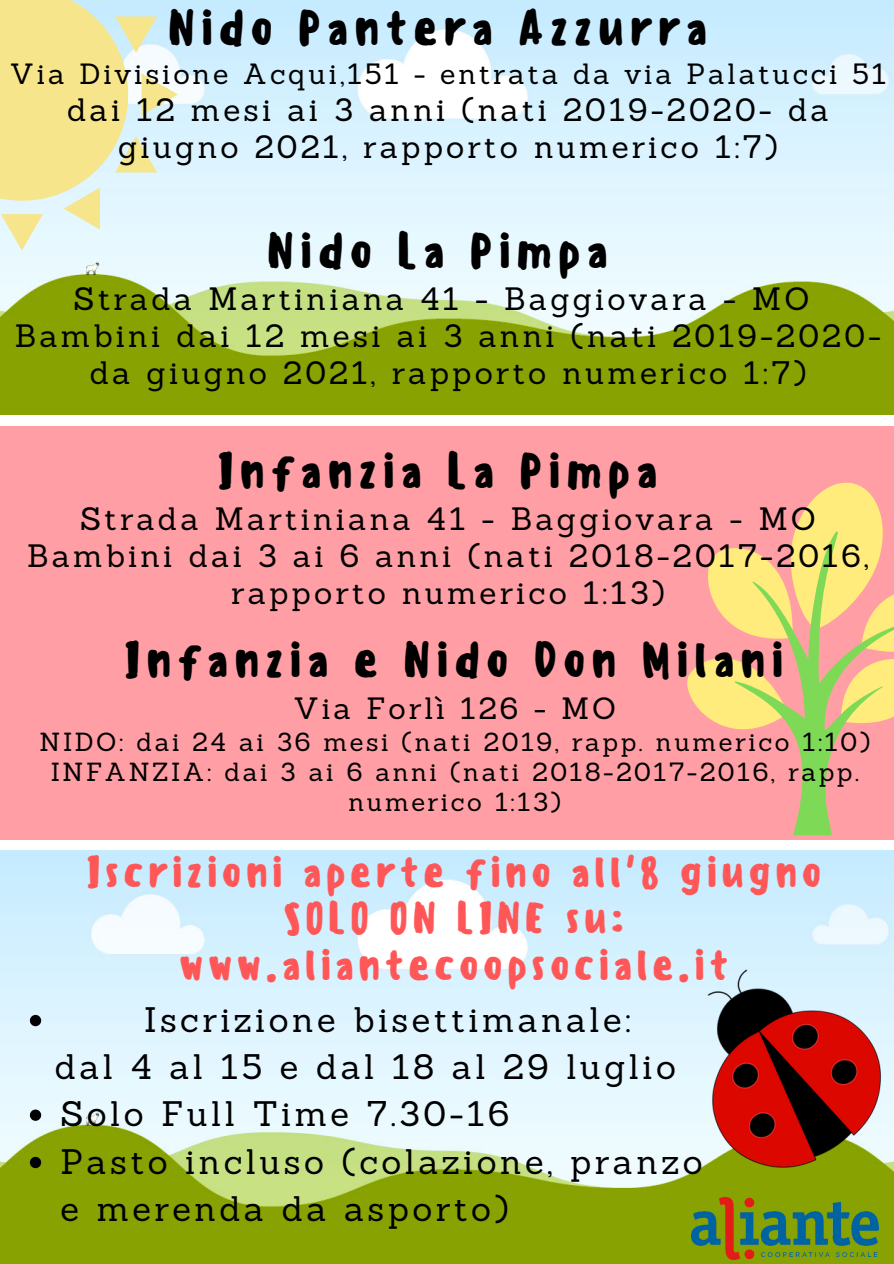
<style>
.page{position:relative;width:894px;height:1264px;background:#fff}
.page>*{position:absolute;margin:0;border:0;box-sizing:border-box;transform-origin:0 0}
.t1{font:500 48px "Sensei";letter-spacing:.1em;color:#000}
.t2{font:500 42px/46.5px "Sensei";letter-spacing:.08em;color:#ff5757;text-align:center}
.t3{font:34.5px/47.2px "Sanchez";letter-spacing:.1em;color:#000}
.t4{font:31.5px/37.2px "Sanchez";letter-spacing:.1em;color:#000;text-align:center}
.t5{font:30px "Sanchez";letter-spacing:.1em;color:#000}
.t6{font:28.5px "Sanchez";letter-spacing:.1em;color:#000}
.t7{font:25.5px/30.5px "Sanchez";letter-spacing:.1em;color:#000;text-align:center}
</style>
<div class="page">
<img style="left:0;top:0;width:893px;height:414px">
<div style="left:0;top:426px;width:893px;height:413px;background:#ff9ea4"></div>
<img style="left:0;top:850px;width:893px;height:413px">
<svg style="left:687px;top:482px;width:196px;height:247px"></svg>
<svg style="left:734px;top:531px;width:159px;height:304px"></svg>
<svg style="left:0;top:0;width:178px;height:250px;background:#ecebbc"></svg>
<img style="left:702px;top:968px;width:179px;height:204px">
<img style="left:691px;top:1197px;width:187px;height:62px">
<svg style="left:30px;top:1014px;width:11px;height:12px"></svg>
<svg style="left:30px;top:1109px;width:11px;height:11px"></svg>
<svg style="left:30px;top:1156px;width:11px;height:12px"></svg>
<p class="t1" style="left:167px;top:-1px;width:541px">Nido Pantera Azzurra</p>
<p class="t6" style="left:10px;top:56px;width:877px">Via Divisione Acqui,151 - entrata da via Palatucci 51</p>
<p class="t4" style="left:67px;top:90px;width:763px">dai 12 mesi ai 3 anni (nati 2019-2020- da giugno 2021, rapporto numerico 1:7)</p>
<p class="t1" style="left:266px;top:222px;width:343px">Nido La Pimpa</p>
<p class="t4" style="left:73px;top:280px;width:737px">Strada Martiniana 41 - Baggiovara - MO</p>
<p class="t4" style="left:15px;top:317px;width:867px">Bambini dai 12 mesi ai 3 anni (nati 2019-2020- da giugno 2021, rapporto numerico 1:7)</p>
<p class="t1" style="left:217px;top:443px;width:443px">Infanzia La Pimpa</p>
<p class="t4" style="left:80px;top:500px;width:737px">Strada Martiniana 41 - Baggiovara - MO</p>
<p class="t4" style="left:27px;top:537px;width:843px">Bambini dai 3 ai 6 anni (nati 2018-2017-2016, rapporto numerico 1:13)</p>
<p class="t1" style="left:123px;top:631px;width:662px">Infanzia e Nido Don Milani</p>
<p class="t5" style="left:293px;top:689px;width:324px">Via Forlì 126 - MO</p>
<p class="t7" style="left:39px;top:726px;width:831px">NIDO: dai 24 ai 36 mesi (nati 2019, rapp. numerico 1:10)</p>
<p class="t7" style="left:51px;top:756px;width:809px">INFANZIA: dai 3 ai 6 anni (nati 2018-2017-2016, rapp. numerico 1:13)</p>
<p class="t2" style="left:86px;top:848px;width:737px">Iscrizioni aperte fino all'8 giugno<br>SOLO ON LINE su:</p>
<p class="t2" style="left:178px;top:941px;width:552px">www.aliantecoopsociale.it</p>
<p class="t3" style="left:144px;top:995px;width:488px">Iscrizione bisettimanale:</p>
<p class="t3" style="left:55px;top:1042px;width:622px">dal 4 al 15 e dal 18 al 29 luglio</p>
<p class="t3" style="left:60px;top:1090px;width:450px">Solo Full Time 7.30-16</p>
<p class="t3" style="left:60px;top:1137px;width:643px">Pasto incluso (colazione, pranzo e merenda da asporto)</p>
</div>
